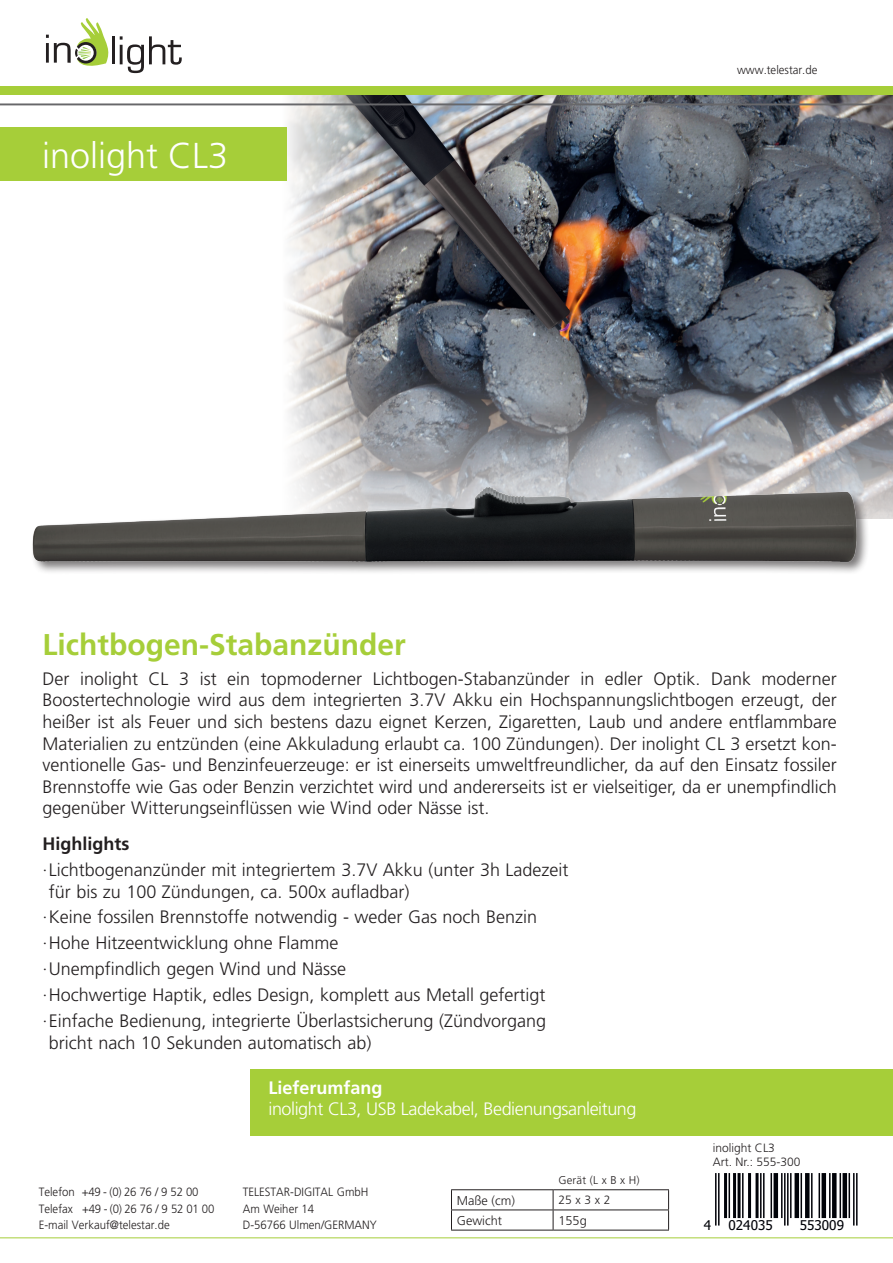
<style>
.page{position:relative;width:893px;height:1263px;background:#fff}
.page>*{position:absolute;margin:0;border:0;box-sizing:border-box;transform-origin:0 0}
.t1{font:300 36px "Frutiger LT Pro";color:#fff}
.t2{font:700 30px "Frutiger LT Pro";color:#a6ce39}
.t3{font:300 18px/21.6px "Frutiger LT Pro";color:#231f20}
.t4{font:300 18px "Frutiger LT Pro";letter-spacing:-.025em;color:#fff}
.t5{font:700 18px "Frutiger LT Pro";color:#fff}
.t6{font:700 18px "Frutiger LT Pro";color:#231f20}
.t7{font:13.5px "Tahoma";color:#000208}
.t8{font:300 12.75px "Frutiger LT Pro";color:#231f20}
.t9{font:300 12px/16.5px "Frutiger LT Pro";color:#231f20;scale:.95 1}
.t10{font:300 12px/14.4px "Frutiger LT Pro";color:#231f20}
.t11{font:300 11.25px "Frutiger LT Pro";letter-spacing:.02em;color:#231f20}
</style>
<div class="page">
<img style="left:373px;top:95px;width:520px;height:177px">
<hr style="left:451px;top:1189px;width:102px;height:1px;background:#231f20">
<hr style="left:451px;top:1209px;width:102px;height:1px;background:#231f20">
<svg style="left:451px;top:1190px;width:1px;height:40px"></svg>
<hr style="left:451px;top:1230px;width:102px;height:1px;background:#231f20">
<hr style="left:553px;top:1189px;width:116px;height:1px;background:#231f20">
<hr style="left:553px;top:1209px;width:116px;height:1px;background:#231f20">
<svg style="left:553px;top:1190px;width:1px;height:40px"></svg>
<hr style="left:553px;top:1230px;width:116px;height:1px;background:#231f20">
<svg style="left:668px;top:1190px;width:1px;height:40px"></svg>
<svg style="left:373px;top:272px;width:520px;height:247px;background:#70757d"></svg>
<div style="left:250px;top:1069px;width:643px;height:67px;background:#a6ce39"></div>
<svg style="left:715px;top:1173px;width:142px;height:53px"></svg>
<hr style="left:715px;top:1173px;width:1px;height:52px;background:#000208">
<hr style="left:718px;top:1173px;width:1px;height:52px;background:#000208">
<hr style="left:724px;top:1173px;width:3px;height:45px;background:#000208">
<hr style="left:728px;top:1173px;width:2px;height:45px;background:#000208">
<hr style="left:733px;top:1173px;width:3px;height:45px;background:#000208">
<hr style="left:737px;top:1173px;width:3px;height:45px;background:#000208">
<hr style="left:742px;top:1173px;width:1px;height:45px;background:#000208">
<hr style="left:748px;top:1173px;width:3px;height:45px;background:#000208">
<hr style="left:755px;top:1173px;width:3px;height:45px;background:#000208">
<hr style="left:760px;top:1173px;width:1px;height:45px;background:#000208">
<hr style="left:763px;top:1173px;width:1px;height:45px;background:#000208">
<hr style="left:770px;top:1173px;width:2px;height:45px;background:#000208">
<div style="left:773px;top:1173px;width:5px;height:45px;background:#000208"></div>
<hr style="left:781px;top:1173px;width:1px;height:45px;background:#000208">
<hr style="left:784px;top:1173px;width:1px;height:52px;background:#000208">
<hr style="left:787px;top:1173px;width:1px;height:52px;background:#000208">
<hr style="left:790px;top:1173px;width:1px;height:45px;background:#000208">
<div style="left:794px;top:1173px;width:5px;height:45px;background:#000208"></div>
<hr style="left:800px;top:1173px;width:2px;height:45px;background:#000208">
<svg style="left:805px;top:1173px;width:4px;height:45px"></svg>
<hr style="left:811px;top:1173px;width:1px;height:45px;background:#000208">
<hr style="left:818px;top:1173px;width:2px;height:45px;background:#000208">
<div style="left:821px;top:1173px;width:5px;height:45px;background:#000208"></div>
<hr style="left:829px;top:1173px;width:1px;height:45px;background:#000208">
<svg style="left:832px;top:1173px;width:4px;height:45px"></svg>
<hr style="left:839px;top:1173px;width:2px;height:45px;background:#000208">
<div style="left:842px;top:1173px;width:5px;height:45px;background:#000208"></div>
<hr style="left:848px;top:1173px;width:2px;height:45px;background:#000208">
<hr style="left:853px;top:1173px;width:1px;height:52px;background:#000208">
<hr style="left:856px;top:1173px;width:1px;height:52px;background:#000208">
<svg style="left:133px;top:95px;width:240px;height:389px"></svg>
<svg style="left:0;top:104px;width:893px;height:1px"></svg>
<div style="left:0;top:86px;width:893px;height:9px;background:#a6ce39"></div>
<hr style="left:0;top:1237px;width:893px;height:1px;background:#a6ce39">
<div style="left:0;top:128px;width:287px;height:53px;background:#a6ce39"></div>
<hr style="left:112px;top:36px;width:3px;height:28px;background:#231f20">
<svg style="left:120px;top:36px;width:62px;height:37px"></svg>
<svg style="left:46px;top:18px;width:63px;height:48px"></svg>
<div style="left:31px;top:485px;width:839px;height:90px;background:#231f20;opacity:.6"></div>
<img style="left:32px;top:484px;width:826px;height:79px">
<h1 class="t1" style="left:42px;top:135px;width:188px">inolight CL3</h1>
<p class="t9" style="left:737px;top:62px;width:86px">www.telestar.de</p>
<h2 class="t2" style="left:43px;top:626px;width:365px">Lichtbogen-Stabanzünder</h2>
<p class="t3" style="left:43px;top:668px;width:796px;text-align:justify">Der inolight CL 3 ist ein topmoderner Lichtbogen-Stabanzünder in edler Optik. Dank moderner Boostertechnologie wird aus dem integrierten 3.7V Akku ein Hochspannungslichtbogen erzeugt, der heißer ist als Feuer und sich bestens dazu eignet Kerzen, Zigaretten, Laub und andere entflammbare Materialien zu entzünden (eine Akkuladung erlaubt ca. 100 Zündungen). Der inolight CL 3 ersetzt kon&shy;ventionelle Gas- und Benzinfeuerzeuge: er ist einerseits umweltfreundlicher, da auf den Einsatz fossiler Brennstoffe wie Gas oder Benzin verzichtet wird und andererseits ist er vielseitiger, da er unempfindlich gegenüber Witterungseinflüssen wie Wind oder Nässe ist.</p>
<p class="t6" style="left:43px;top:833px;width:88px">Highlights</p>
<p class="t3" style="left:49px;top:859px;width:521px;text-indent:-6px">·Lichtbogenanzünder mit integriertem 3.7V Akku (unter 3h Ladezeit für bis zu 100 Zündungen, ca. 500x aufladbar)</p>
<p class="t3" style="left:43px;top:904px;width:505px;line-height:25.8px">·Keine fossilen Brennstoffe notwendig - weder Gas noch Benzin ·Hohe Hitzeentwicklung ohne Flamme<br>·Unempfindlich gegen Wind und Nässe<br>·Hochwertige Haptik, edles Design, komplett aus Metall gefertigt ·Einfache Bedienung, integrierte Überlastsicherung (Zündvorgang</p>
<p class="t3" style="left:49px;top:1031px;width:324px">bricht nach 10 Sekunden automatisch ab)</p>
<p class="t5" style="left:268px;top:1077px;width:116px">Lieferumfang</p>
<p class="t4" style="left:268px;top:1098px;width:369px">inolight CL3, USB Ladekabel, Bedienungsanleitung</p>
<p class="t9" style="left:39px;top:1184px;width:186px">Telefon +49 - (0) 26 76 / 9 52 00<br>Telefax +49 - (0) 26 76 / 9 52 01 00<br>E-mail Verkauf@telestar.de</p>
<p class="t9" style="left:243px;top:1184px;width:143px">TELESTAR-DIGITAL GmbH<br>Am Weiher 14<br>D-56766 Ulmen/GERMANY</p>
<p class="t11" style="left:558px;top:1174px;width:83px">Gerät (L x B x H)</p>
<p class="t8" style="left:457px;top:1193px;width:60px">Maße (cm)</p>
<p class="t10" style="left:558px;top:1193px;width:54px">25 x 3 x 2</p>
<p class="t8" style="left:457px;top:1213px;width:47px">Gewicht</p>
<p class="t8" style="left:558px;top:1213px;width:30px">155g</p>
<p class="t10" style="left:713px;top:1140px;width:89px">inolight CL3<br>Art. Nr.: 555-300</p>
<p class="t7" style="left:704px;top:1216px;width:9px">4</p>
<p class="t7" style="left:728px;top:1216px;width:46px">024035</p>
<p class="t7" style="left:800px;top:1216px;width:46px">553009</p>
</div>
